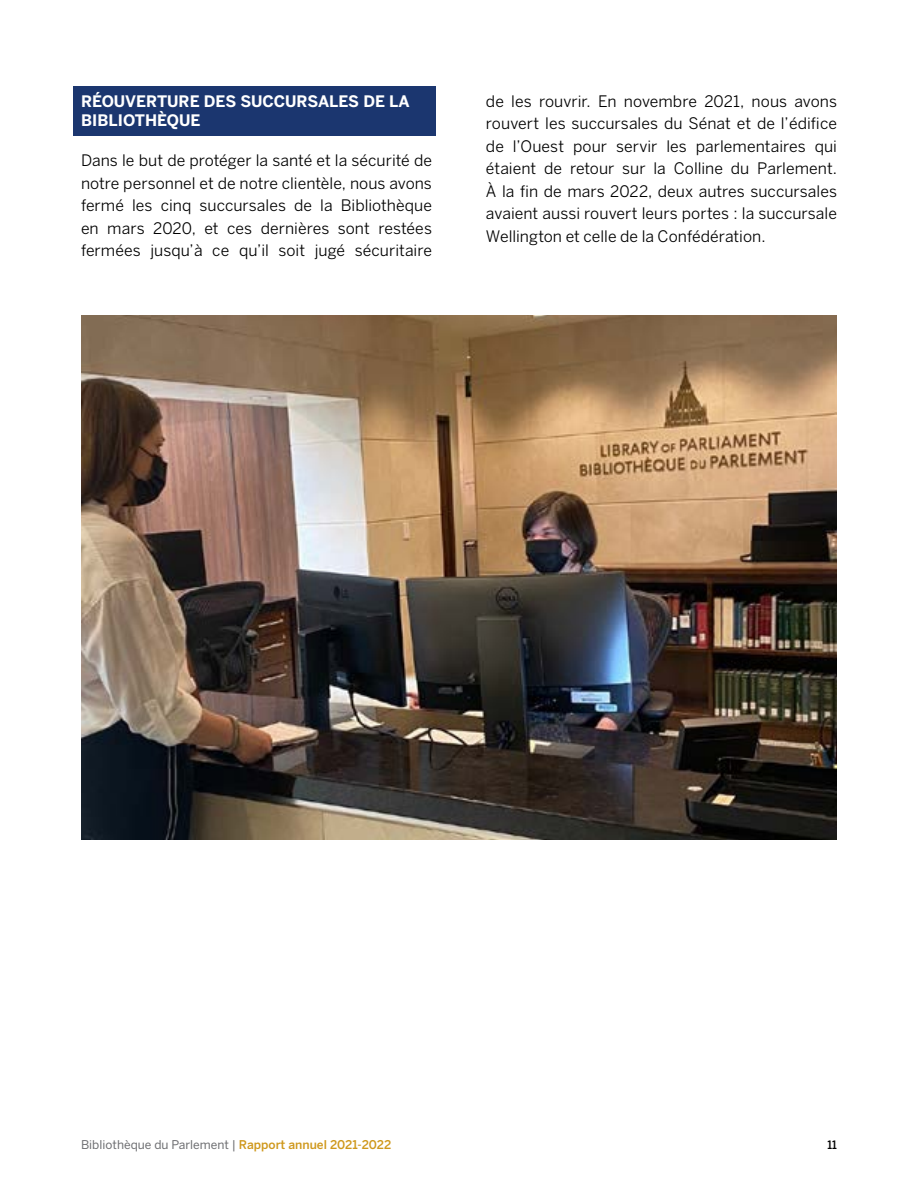
<style>
.page{position:relative;width:918px;height:1188px;background:#fff}
.page>*{position:absolute;margin:0;border:0;box-sizing:border-box;transform-origin:0 0}
.Body{font:15.75px/22.5px "Benton Sans";color:#000;text-align:justify}
.H2_Blue{font:700 15.75px/18.9px "Benton Sans";color:#fff}
.t1{font:12px "Benton Sans";color:#6d6e71}
.t2{font:500 11.55px "Benton Sans Condensed";color:#000;scale:1.04 1}
.s1{font-weight:500;color:#cf981c}
</style>
<div class="page">
<div style="left:73px;top:86px;width:362px;height:50px;background:#1b366f"></div>
<img style="left:81px;top:315px;width:756px;height:525px">
<h2 class="H2_Blue" style="left:81px;top:92px;width:330px">RÉOUVERTURE DES SUCCURSALES DE LA<br>BIBLIOTHÈQUE</h2>
<p class="Body" style="left:81px;top:149px;width:353px">Dans le but de protéger la santé et la sécurité de notre personnel et de notre clientèle, nous avons fermé les cinq succursales de la Bibliothèque en mars 2020, et ces dernières sont restées fermées jusqu’à ce qu’il soit jugé sécuritaire</p>
<p class="Body" style="left:486px;top:90px;width:353px">de les rouvrir. En novembre 2021, nous avons rouvert les succursales du Sénat et de l’édifice de l’Ouest pour servir les parlementaires qui étaient de retour sur la Colline du Parlement.<br>À la fin de mars 2022, deux autres succursales avaient aussi rouvert leurs portes : la succursale Wellington et celle de la Confédération.</p>
<p class="t1" style="left:81px;top:1137px;width:312px">Bibliothèque du Parlement | <span class="s1">Rapport annuel 2021-2022</span></p>
<p class="t2" style="left:828px;top:1138px;width:11px">11</p>
</div>
